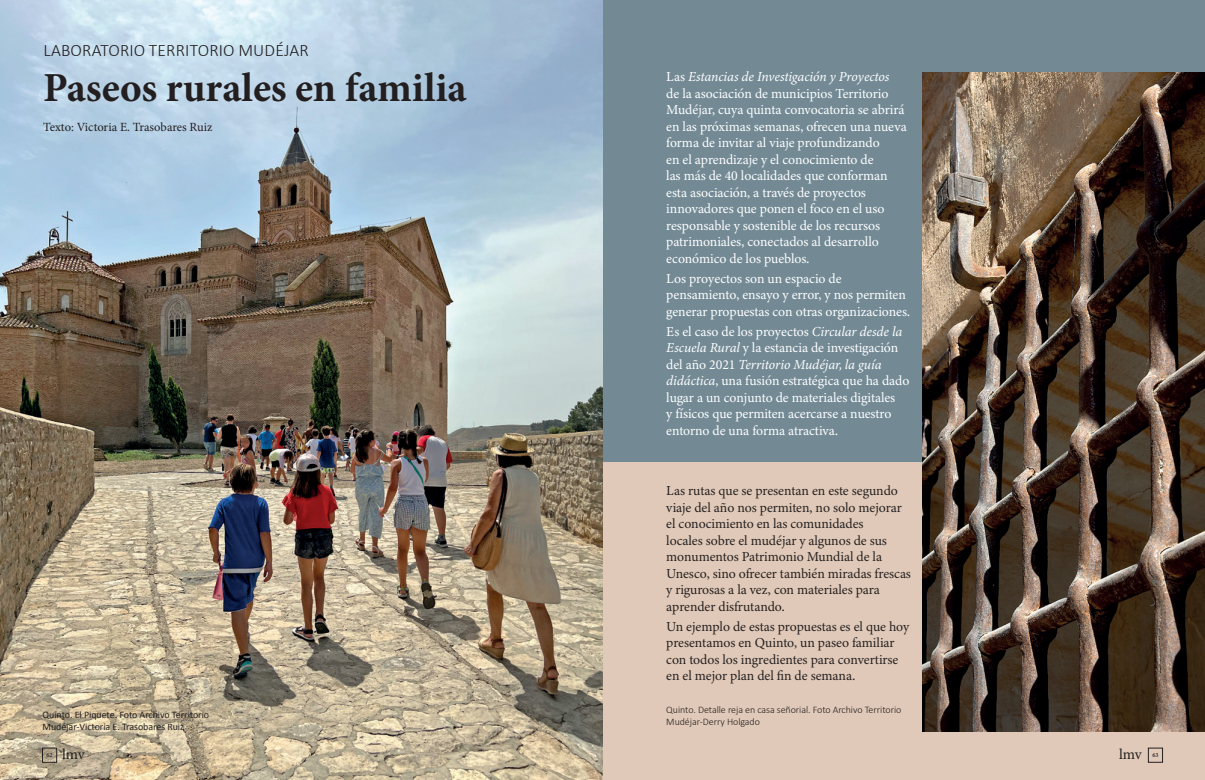
<style>
.page{position:relative;width:1205px;height:780px;background:#fff}
.page>*{position:absolute;margin:0;border:0;box-sizing:border-box;transform-origin:0 0}
._00textoarticulo{font:700 41.25px "Minion Pro";color:#231f20}
._00textoarticulo-2{font:300 17.5px "Calibri";letter-spacing:.01em;color:#231f20}
.t1{font:15px "Minion Pro";color:#231f20}
.t2{font:13.75px/16.5px "Minion 3";letter-spacing:-.005em;color:#fff}
.t3{font:13.75px/16.5px "Minion 3";letter-spacing:-.005em;color:#231f20}
._00firma{font:12.5px "Minion Pro";letter-spacing:-.005em;color:#231f20}
._00piedefoto{font:300 10px/11.2px "Calibri";letter-spacing:-.005em;color:#231f20}
._00piedefoto-2{font:10px/11.2px "Calibri";letter-spacing:-.005em;color:#231f20}
.t4{font:600 6.25px "Minion Pro";color:#231f20}
.s1{font-style:italic}
</style>
<div class="page">
<div style="left:602px;top:456px;width:603px;height:324px;background:#e0c9b8"></div>
<div style="left:602px;top:0;width:603px;height:461px;background:#738a95"></div>
<img style="left:922px;top:73px;width:283px;height:658px">
<img style="left:0;top:0;width:602px;height:780px">
<div style="left:42px;top:748px;width:15px;height:14px;border:1px solid #231f20"></div>
<p class="_00textoarticulo-2" style="left:44px;top:39px;width:267px">LABORATORIO TERRITORIO MUDÉJAR</p>
<p class="_00textoarticulo" style="left:43px;top:59px;width:425px">Paseos rurales en familia</p>
<p class="_00firma" style="left:43px;top:119px;width:171px">Texto: Victoria E. Trasobares Ruiz</p>
<p class="_00piedefoto-2" style="left:43px;top:709px;width:168px">Quinto. El Piquete. Foto Archivo Territorio<br>Mudéjar-Victoria E. Trasobares Ruiz</p>
<p class="t2" style="left:666px;top:68px;width:242px">Las <span class="s1">Estancias de Investigación y Proyectos<br></span>de la asociación de municipios Territorio Mudéjar, cuya quinta convocatoria se abrirá en las próximas semanas, ofrecen una nueva forma de invitar al viaje profundizando<br>en el aprendizaje y el conocimiento de<br>las más de 40 localidades que conforman esta asociación, a través de proyectos innovadores que ponen el foco en el uso responsable y sostenible de los recursos patrimoniales, conectados al desarrollo económico de los pueblos.</p>
<p class="t2" style="left:666px;top:270px;width:245px">Los proyectos son un espacio de pensamiento, ensayo y error, y nos permiten generar propuestas con otras organizaciones.</p>
<p class="t2" style="left:666px;top:323px;width:245px">Es el caso de los proyectos <span class="s1">Circular desde la Escuela Rural</span> y la estancia de investigación del año 2021 <span class="s1">Territorio Mudéjar, la guía didáctica</span>, una fusión estratégica que ha dado lugar a un conjunto de materiales digitales<br>y físicos que permiten acercarse a nuestro entorno de una forma atractiva.</p>
<p class="t3" style="left:666px;top:482px;width:246px">Las rutas que se presentan en este segundo viaje del año nos permiten, no solo mejorar el conocimiento en las comunidades<br>locales sobre el mudéjar y algunos de sus monumentos Patrimonio Mundial de la Unesco, sino ofrecer también miradas frescas y rigurosas a la vez, con materiales para aprender disfrutando.</p>
<p class="t3" style="left:666px;top:618px;width:245px">Un ejemplo de estas propuestas es el que hoy presentamos en Quinto, un paseo familiar con todos los ingredientes para convertirse en el mejor plan del fin de semana.</p>
<p class="_00piedefoto" style="left:666px;top:704px;width:237px">Quinto. Detalle reja en casa señorial. Foto Archivo Territorio<br>Mudéjar-Derry Holgado</p>
<p class="t4" style="left:47px;top:750px;width:8px">62</p>
<p class="t1" style="left:62px;top:744px;width:24px">lmv</p>
<p class="t1" style="left:1119px;top:744px;width:24px">lmv</p>
<p class="t4" style="left:1152px;top:750px;width:8px">63</p>
</div>
